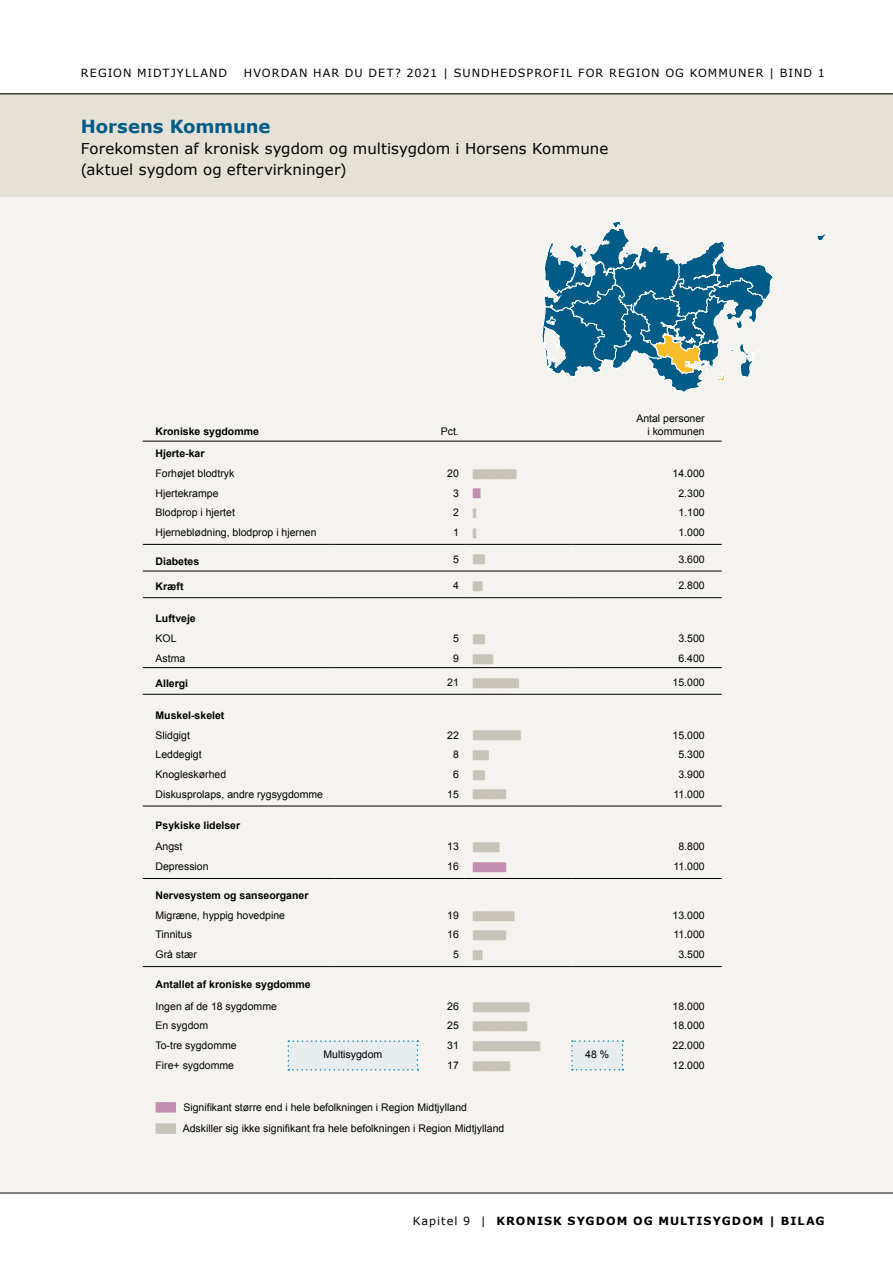
<style>
.page{position:relative;width:893px;height:1263px;background:#fff}
.page>*{position:absolute;margin:0;border:0;box-sizing:border-box;transform-origin:0 0}
.t1{font:700 18px "Verdana";letter-spacing:-.005em;color:#005b86}
.t2{font:15px/21px "Verdana";letter-spacing:.005em;color:#000}
.t3{font:11.25px "Verdana";letter-spacing:.09em;color:#000}
.t4{font:700 11.25px "Verdana";letter-spacing:.095em;color:#000}
.t5{font:10.5px/13.5px "Arial";color:#000;text-align:right}
.t6{font:900 10.5px "Arial";color:#c8c3b7;scale:2.6 1}
.t7{font:700 10.5px "Arial";color:#000}
.t8{font:900 10.5px "Arial";color:#c28eb0;scale:2.6 1}
.s1{font-weight:400;color:#000}
.s2{font-weight:900;color:#c8c3b7}
.s3{font-weight:400}
</style>
<div class="page">
<div style="left:0;top:175px;width:893px;height:1016px;background:#f5f3ef"></div>
<hr style="left:0;top:1192px;width:893px;height:1px;background:#000">
<hr style="left:143px;top:597px;width:192px;height:1px;background:#000">
<hr style="left:143px;top:694px;width:192px;height:1px;background:#000">
<hr style="left:143px;top:966px;width:192px;height:1px;background:#000">
<hr style="left:143px;top:667px;width:192px;height:1px;background:#000">
<hr style="left:335px;top:667px;width:130px;height:1px;background:#000">
<hr style="left:465px;top:667px;width:106px;height:1px;background:#000">
<hr style="left:571px;top:667px;width:151px;height:1px;background:#000">
<hr style="left:143px;top:806px;width:192px;height:1px;background:#000">
<hr style="left:335px;top:806px;width:130px;height:1px;background:#000">
<hr style="left:465px;top:806px;width:106px;height:1px;background:#000">
<hr style="left:571px;top:806px;width:151px;height:1px;background:#000">
<hr style="left:143px;top:878px;width:192px;height:1px;background:#000">
<hr style="left:335px;top:878px;width:130px;height:1px;background:#000">
<hr style="left:465px;top:878px;width:106px;height:1px;background:#000">
<hr style="left:571px;top:878px;width:151px;height:1px;background:#000">
<hr style="left:335px;top:597px;width:130px;height:1px;background:#000">
<hr style="left:465px;top:597px;width:106px;height:1px;background:#000">
<hr style="left:571px;top:597px;width:151px;height:1px;background:#000">
<hr style="left:335px;top:694px;width:130px;height:1px;background:#000">
<hr style="left:465px;top:694px;width:106px;height:1px;background:#000">
<hr style="left:571px;top:694px;width:151px;height:1px;background:#000">
<hr style="left:335px;top:966px;width:130px;height:1px;background:#000">
<hr style="left:465px;top:966px;width:106px;height:1px;background:#000">
<hr style="left:571px;top:966px;width:151px;height:1px;background:#000">
<hr style="left:143px;top:544px;width:192px;height:1px;background:#000">
<hr style="left:335px;top:544px;width:130px;height:1px;background:#000">
<hr style="left:465px;top:544px;width:106px;height:1px;background:#000">
<hr style="left:571px;top:544px;width:151px;height:1px;background:#000">
<hr style="left:143px;top:571px;width:192px;height:1px;background:#000">
<hr style="left:335px;top:571px;width:130px;height:1px;background:#000">
<hr style="left:465px;top:571px;width:106px;height:1px;background:#000">
<hr style="left:571px;top:571px;width:151px;height:1px;background:#000">
<hr style="left:143px;top:441px;width:192px;height:1px;background:#000">
<hr style="left:335px;top:441px;width:130px;height:1px;background:#000">
<hr style="left:465px;top:441px;width:106px;height:1px;background:#000">
<hr style="left:571px;top:441px;width:151px;height:1px;background:#000">
<svg style="left:156px;top:1102px;width:20px;height:10px"></svg>
<svg style="left:156px;top:1123px;width:20px;height:11px"></svg>
<svg style="left:288px;top:1040px;width:130px;height:30px"></svg>
<svg style="left:571px;top:1040px;width:52px;height:30px"></svg>
<div style="left:0;top:94px;width:893px;height:102px;background:#e6e1d6"></div>
<hr style="left:0;top:93px;width:893px;height:1px;background:#000">
<svg style="left:816px;top:233px;width:13px;height:8px"></svg>
<svg style="left:542px;top:221px;width:231px;height:171px"></svg>
<p class="t3" style="left:81px;top:66px;width:148px">REGION MIDTJYLLAND</p>
<p class="t3" style="left:244px;top:66px;width:583px">HVORDAN HAR DU DET? 2021 | SUNDHEDSPROFIL FOR REGION OG KOMMUNER | BIND 1</p>
<h1 class="t1" style="left:81px;top:115px;width:191px">Horsens Kommune</h1>
<h2 class="t2" style="left:81px;top:138px;width:529px">Forekomsten af kronisk sygdom og multisygdom i Horsens Kommune (aktuel sygdom og eftervirkninger)</h2>
<p class="t7" style="left:156px;top:424px;width:105px">Kroniske sygdomme</p>
<p class="t5" style="left:441px;top:425px;width:20px">Pct.</p>
<p class="t5" style="left:636px;top:411px;width:70px">Antal personer i kommunen</p>
<p class="t7" style="left:156px;top:447px;width:51px">Hjerte-kar</p>
<p class="t5" style="left:156px;top:467px;width:80px">Forhøjet blodtryk</p>
<p class="t6" style="left:447px;top:465px;width:29px"><span class="s1">2 0</span> ||||||||||||||||||||</p>
<p class="t5" style="left:673px;top:467px;width:34px">14.000</p>
<p class="t5" style="left:156px;top:486px;width:65px">Hjertekrampe</p>
<p class="t8" style="left:453px;top:485px;width:13px"><span class="s1">3</span> |||</p>
<p class="t5" style="left:678px;top:486px;width:28px">2.300</p>
<p class="t5" style="left:156px;top:506px;width:81px">Blodprop i hjertet</p>
<p class="t5" style="left:453px;top:506px;width:27px">2 <span class="s2">|</span></p>
<p class="t5" style="left:678px;top:506px;width:28px">1.100</p>
<p class="t5" style="left:156px;top:525px;width:163px">Hjerneblødning, blodprop i hjernen</p>
<p class="t5" style="left:453px;top:525px;width:27px">1 <span class="s2">|</span></p>
<p class="t5" style="left:678px;top:525px;width:28px">1.000</p>
<p class="t7" style="left:156px;top:554px;width:45px">Diabetes</p>
<p class="t6" style="left:453px;top:551px;width:15px"><span class="s1">5</span> |||||</p>
<p class="t5" style="left:678px;top:552px;width:28px">3.600</p>
<p class="t7" style="left:156px;top:580px;width:29px">Kræft</p>
<p class="t6" style="left:453px;top:578px;width:14px"><span class="s1">4</span> ||||</p>
<p class="t5" style="left:678px;top:579px;width:28px">2.800</p>
<p class="t7" style="left:156px;top:612px;width:42px">Luftveje</p>
<p class="t5" style="left:156px;top:632px;width:23px">KOL</p>
<p class="t6" style="left:453px;top:630px;width:15px"><span class="s1">5</span> |||||</p>
<p class="t5" style="left:678px;top:632px;width:28px">3.500</p>
<p class="t5" style="left:156px;top:651px;width:31px">Astma</p>
<p class="t6" style="left:453px;top:650px;width:18px"><span class="s1">9</span> |||||||||</p>
<p class="t5" style="left:678px;top:651px;width:28px">6.400</p>
<p class="t7" style="left:156px;top:676px;width:34px">Allergi</p>
<p class="t6" style="left:447px;top:674px;width:30px"><span class="s1">2 1</span> |||||||||||||||||||||</p>
<p class="t5" style="left:673px;top:675px;width:34px">15.000</p>
<p class="t7" style="left:156px;top:708px;width:70px">Muskel-skelet</p>
<p class="t5" style="left:156px;top:728px;width:36px">Slidgigt</p>
<p class="t6" style="left:447px;top:727px;width:31px"><span class="s1">2 2</span> ||||||||||||||||||||||</p>
<p class="t5" style="left:673px;top:728px;width:34px">15.000</p>
<p class="t5" style="left:156px;top:748px;width:48px">Leddegigt</p>
<p class="t6" style="left:453px;top:747px;width:16px"><span class="s1">8</span> |||||||</p>
<p class="t5" style="left:678px;top:748px;width:28px">5.300</p>
<p class="t5" style="left:156px;top:767px;width:72px">Knogleskørhed</p>
<p class="t6" style="left:453px;top:766px;width:15px"><span class="s1">6</span> |||||</p>
<p class="t5" style="left:678px;top:767px;width:28px">3.900</p>
<p class="t5" style="left:156px;top:787px;width:169px">Diskusprolaps, andre rygsygdomme</p>
<p class="t6" style="left:447px;top:786px;width:25px"><span class="s1">1 5</span> |||||||||||||||</p>
<p class="t5" style="left:673px;top:787px;width:33px">11.000</p>
<p class="t7" style="left:156px;top:818px;width:86px">Psykiske lidelser</p>
<p class="t5" style="left:156px;top:840px;width:28px">Angst</p>
<p class="t6" style="left:447px;top:839px;width:23px"><span class="s1">1 3</span> ||||||||||||</p>
<p class="t5" style="left:678px;top:840px;width:28px">8.800</p>
<p class="t5" style="left:156px;top:860px;width:55px">Depression</p>
<p class="t8" style="left:447px;top:858px;width:25px"><span class="s1">1 6</span> |||||||||||||||</p>
<p class="t5" style="left:673px;top:860px;width:33px">11.000</p>
<p class="t7" style="left:156px;top:888px;width:154px">Nervesystem og sanseorganer</p>
<p class="t5" style="left:156px;top:908px;width:131px">Migræne, hyppig hovedpine</p>
<p class="t6" style="left:447px;top:907px;width:28px"><span class="s1">1 9</span> |||||||||||||||||||</p>
<p class="t5" style="left:673px;top:908px;width:34px">13.000</p>
<p class="t5" style="left:156px;top:928px;width:38px">Tinnitus</p>
<p class="t6" style="left:447px;top:927px;width:25px"><span class="s1">1 6</span> |||||||||||||||</p>
<p class="t5" style="left:673px;top:928px;width:33px">11.000</p>
<p class="t5" style="left:156px;top:948px;width:43px">Grå stær</p>
<p class="t6" style="left:453px;top:946px;width:14px"><span class="s1">5</span> ||||</p>
<p class="t5" style="left:678px;top:948px;width:28px">3.500</p>
<p class="t7" style="left:156px;top:977px;width:157px">Antallet af kroniske sygdomme</p>
<p class="t5" style="left:156px;top:999px;width:123px">Ingen af de 18 sygdomme</p>
<p class="t6" style="left:447px;top:998px;width:34px"><span class="s1">2 6</span> ||||||||||||||||||||||||||</p>
<p class="t5" style="left:673px;top:999px;width:34px">18.000</p>
<p class="t5" style="left:156px;top:1019px;width:54px">En sygdom</p>
<p class="t6" style="left:447px;top:1018px;width:33px"><span class="s1">2 5</span> |||||||||||||||||||||||||</p>
<p class="t5" style="left:673px;top:1019px;width:34px">18.000</p>
<p class="t5" style="left:156px;top:1039px;width:83px">To-tre sygdomme</p>
<p class="t6" style="left:447px;top:1037px;width:38px"><span class="s1">3 1</span> |||||||||||||||||||||||||||||||</p>
<p class="t5" style="left:673px;top:1039px;width:34px">22.000</p>
<p class="t5" style="left:156px;top:1059px;width:80px">Fire+ sygdomme</p>
<p class="t6" style="left:447px;top:1057px;width:27px"><span class="s1">1 7</span> |||||||||||||||||</p>
<p class="t5" style="left:673px;top:1059px;width:34px">12.000</p>
<p class="t5" style="left:183px;top:1097px;width:323px;line-height:21.3px;text-align:left">Signifikant større end i hele befolkningen i Region Midtjylland<br>Adskiller sig ikke signifikant fra hele befolkningen i Region Midtjylland</p>
<p class="t5" style="left:323px;top:1047px;width:60px">Multisygdom</p>
<p class="t5" style="left:585px;top:1047px;width:25px">48 %</p>
<p class="t4" style="left:413px;top:1213px;width:413px"><span class="s3">Kapitel 9 |</span> KRONISK SYGDOM OG MULTISYGDOM | BILAG</p>
</div>
